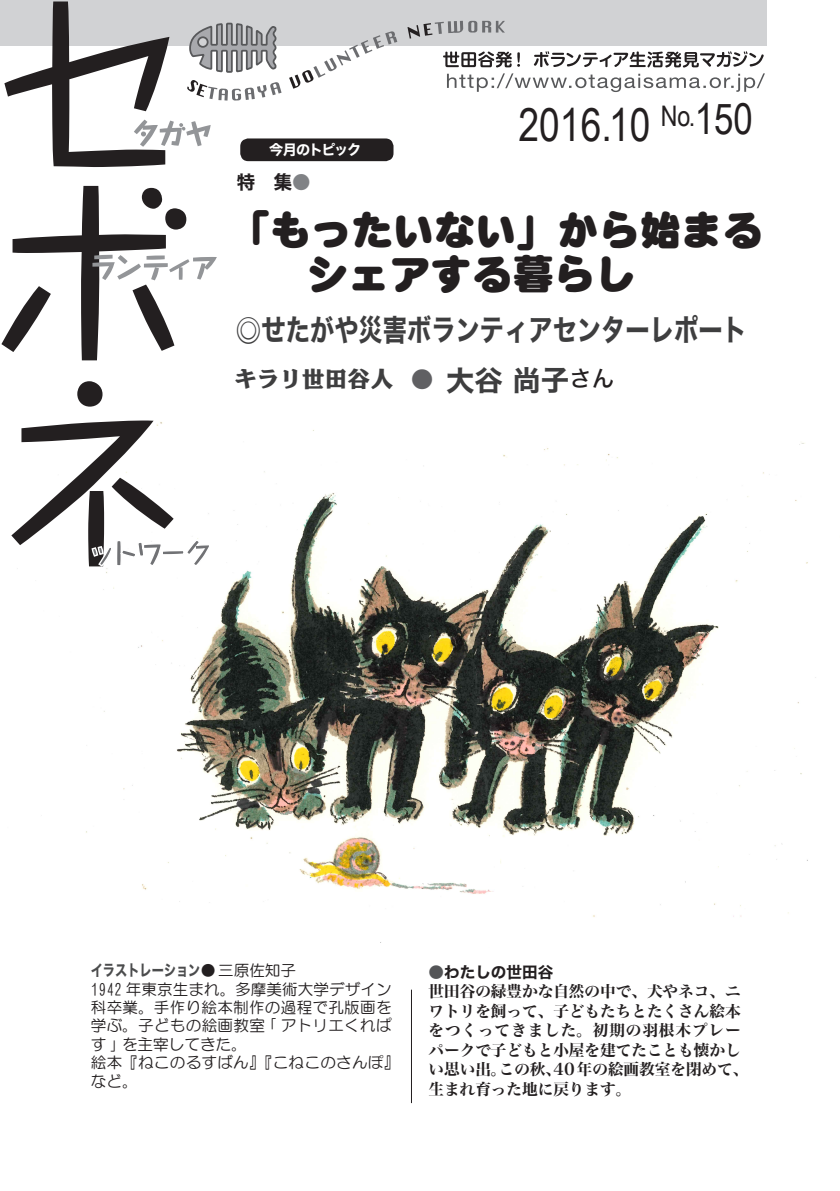
<style>
.page{position:relative;width:840px;height:1191px;background:#fff}
.page>*{position:absolute;margin:0;border:0;box-sizing:border-box;transform-origin:0 0}
.t1{font:45.4px "Arial Narrow";color:#231f20}
.t2{font:42.6px "Arial Narrow";color:#231f20}
.t3{font:41.2px/44px "DF Maru Gothic UB WINP RKSJ H";color:#231f20}
.t4{font:29.8px "Hiragino Kaku W7 90 msp RKSJ H";color:#3e3e3f;scale:.81 1}
.t5{font:28.4px "Hiragino Kaku W7 90 msp RKSJ H";color:#3e3e3f}
.t6{font:28.4px "Arial Narrow";color:#231f20}
.t7{font:24px "RFP Gothic Md 90 pv RKSJ H";color:#606063}
.t8{font:22.6px "PSP NOW MU 90 pv RKSJ H";color:#3e3e3f}
.t9{font:18.4px "Hiragino Kaku W7 90 msp RKSJ H";color:#231f20}
.t10{font:15.6px/19.4px "Hiragino Min W7 90 msp RKSJ H";color:#231f20}
.t11{font:15.6px/18.4px "RF Sirius Md 90 pv RKSJ H";letter-spacing:.015em;color:#231f20}
.t12{font:15.6px "Hiragino Min W7 90 msp RKSJ H";letter-spacing:.06em;color:#231f20}
.t13{font:15.6px "Hiragino Kaku W7 90 ms RKSJ H";color:#4b4c4d;scale:.78 1}
.t14{font:15.6px "Hiragino Kaku W7 90 ms RKSJ H";color:#231f20}
.t15{font:14.2px "Hiragino Kaku W7 90 ms RKSJ H";letter-spacing:-.09em;color:#fff}
.s1{color:#808285}
.s2{font-size:30.6px}
.s3{font-family:"Hiragino Kaku W5 90 msp RKSJ H";font-size:22.6px;color:#231f20}
.s4{font-family:"RF Sirius Md 90 pv RKSJ H";color:#231f20}
.s5{color:#545557}
</style>
<div class="page">
<div style="left:0;top:0;width:765px;height:45px;background:#d1d2d4"></div>
<img style="left:17px;top:430px;width:799px;height:513px">
<hr style="left:411px;top:989px;width:1px;height:114px;background:#231f20">
<div style="left:240px;top:138px;width:153px;height:23px;background:#231f20;border-radius:8px"></div>
<svg style="left:188px;top:22px;width:89px;height:51px"></svg>
<svg style="left:186px;top:121px;width:24px;height:25px"></svg>
<svg style="left:187px;top:80px;width:94px;height:21px"></svg>
<svg style="left:289px;top:31px;width:108px;height:58px"></svg>
<svg style="left:407px;top:21px;width:97px;height:18px"></svg>
<svg style="left:443px;top:51px;width:321px;height:41px"></svg>
<svg style="left:1px;top:2px;width:185px;height:564px"></svg>
<svg style="left:92px;top:255px;width:125px;height:25px"></svg>
<svg style="left:90px;top:538px;width:122px;height:30px"></svg>
<p class="t15" style="left:269px;top:143px;width:94px">今月のトピック</p>
<p class="t9" style="left:237px;top:173px;width:75px">特　集<span class="s1">●</span></p>
<h1 class="t1" style="left:518px;top:92px;width:133px">2016.10</h1>
<h2 class="t2" style="left:688px;top:88px;width:66px"><sup>.</sup>150</h2>
<h3 class="t6" style="left:660px;top:96px;width:31px">No</h3>
<h3 class="t3" style="left:307px;top:208px;width:457px;text-indent:-78px">「もったいない」から始まるシェアする暮らし</h3>
<h3 class="t4" style="left:235px;top:315px;width:632px"><span class="s2">◎</span>せたがや災害ボランティアセンターレポート</h3>
<h3 class="t8" style="left:234px;top:367px;width:160px">キラリ世田谷人</h3>
<h3 class="t7" style="left:410px;top:367px;width:26px">●</h3>
<h3 class="t5" style="left:446px;top:366px;width:170px">大谷尚子<span class="s3">さん</span></h3>
<p class="t13" style="left:91px;top:962px;width:265px">イラストレーション<span class="s4">●三原佐知子</span></p>
<p class="t11" style="left:91px;top:979px;width:310px">1942 年東京生まれ。多摩美術大学デザイン科卒業。手作り絵本制作の過程で孔版画を学ぶ。子どもの絵画教室｢アトリエくれぱす｣を主宰してきた。<br>絵本『ねこのるすばん』『こねこのさんぽ『など。</p>
<p class="t14" style="left:428px;top:963px;width:126px"><span class="s5">●</span>わたしの世田谷</p>
<p class="t10" style="left:428px;top:982px;width:313px">世田谷の緑豊かな自然の中で、犬やネコ、ニ</p>
<p class="t10" style="left:428px;top:1001px;width:313px">ワトリを飼って、子どもたちとたくさん絵本</p>
<p class="t12" style="left:428px;top:1022px;width:313px">をつくってきました。初期の羽根木プレー</p>
<p class="t10" style="left:428px;top:1040px;width:313px">パークで子どもと小屋を建てたことも懐かし</p>
<p class="t10" style="left:553px;top:1060px;width:196px">40年の絵画教室を閉めて、</p>
<p class="t10" style="left:428px;top:1060px;width:204px">い思い出。<br>生まれ育った地に戻ります。</p>
<p class="t10" style="left:498px;top:1060px;width:64px">この秋、</p>
</div>
